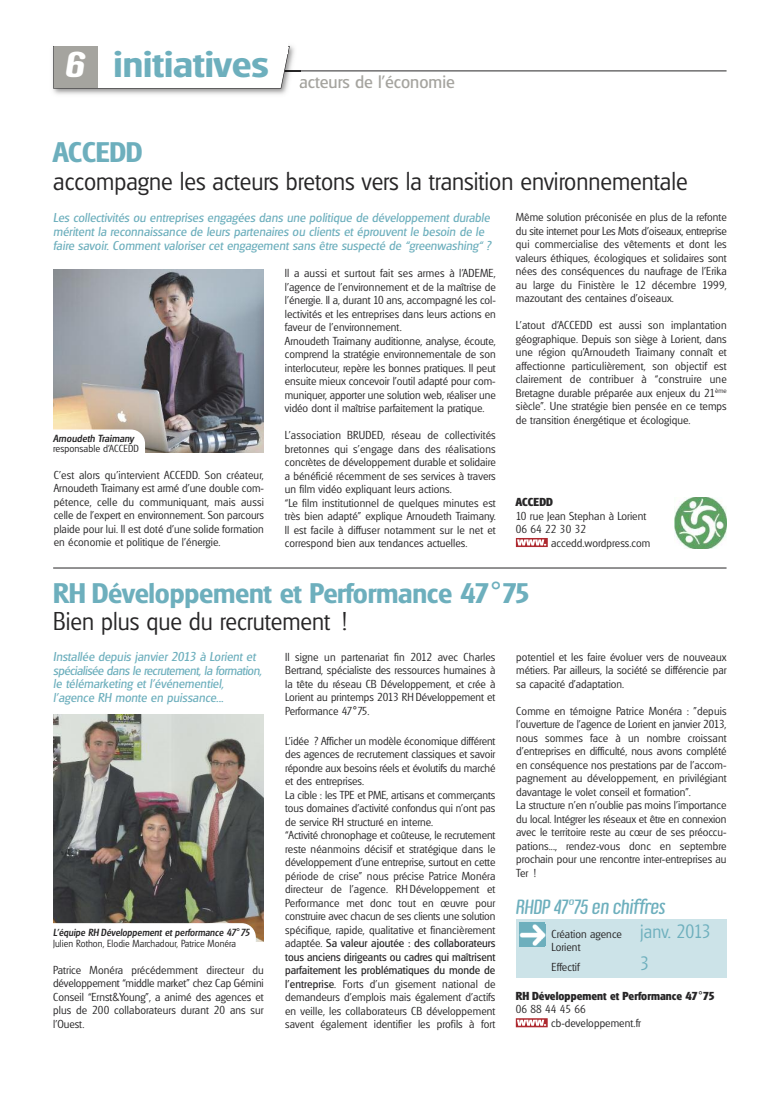
<style>
.page{position:relative;width:762px;height:1099px;background:#fff}
.page>*{position:absolute;margin:0;border:0;box-sizing:border-box;transform-origin:0 0}
.t1{font:600 36px "Glasgow";color:#6dafbd;scale:1.1 1}
.t2{font:600 27.5px "Glasgow";letter-spacing:-.01em;color:#6dafbd;scale:1.04 1}
.t3{font:300 25px "Glasgow";color:#272627;scale:.96 1}
.t4{font:22.5px "Hangover";letter-spacing:-.02em;color:#6dafbd}
.t5{font:300 18.75px/32.5px "Glasgow";letter-spacing:.005em;color:#6dafbd;scale:.95 1}
.t6{font:17.5px "Glasgow";color:#a5a49f}
.t7{font:italic 12.5px/13.8px "Glasgow";letter-spacing:.005em;color:#6dafbd}
.t8{font:300 11.25px/13.5px "Glasgow";color:#272627}
.t9{font:700 11.25px/13.1px "Glasgow";letter-spacing:.005em;color:#272627}
.t10{font:300 10px/10.6px "Glasgow";letter-spacing:.005em;color:#272627;scale:.96 1}
.t11{font:300 10px "Glasgow";letter-spacing:.005em;color:#272627}
.t12{font:italic 500 10px "Glasgow";letter-spacing:.005em;color:#272627}
.s1{font-family:"Hangover";font-weight:700;font-size:39.38px;color:#fff}
.s2{font-family:"Lucida Grande";font-weight:400}
.s3{font-weight:400}
.s4{font-weight:500;font-style:italic}
.s5{font-weight:300}
</style>
<div class="page">
<hr style="left:56px;top:71px;width:670px;height:1px;background:#272627">
<hr style="left:53px;top:567px;width:673px;height:1px;background:#272627">
<img style="left:52px;top:45px;width:249px;height:50px">
<svg style="left:53px;top:46px;width:237px;height:43px"></svg>
<div style="left:54px;top:41px;width:234px;height:13px;background:#fff"></div>
<div style="left:54px;top:46px;width:43px;height:42px;background:#a5a49f"></div>
<img style="left:53px;top:269px;width:211px;height:183px">
<div style="left:12px;top:429px;width:133px;height:39px;background:#fff;border-radius:14px"></div>
<img style="left:674px;top:497px;width:52px;height:52px">
<svg style="left:516px;top:538px;width:32px;height:9px"></svg>
<img style="left:53px;top:714px;width:211px;height:227px">
<div style="left:516px;top:919px;width:210px;height:58px;background:#cce3e8"></div>
<div style="left:519px;top:922px;width:26px;height:25px;background:#6dafbd"></div>
<img style="left:519px;top:924px;width:26px;height:21px">
<svg style="left:516px;top:1018px;width:32px;height:9px"></svg>
<div style="left:12px;top:923px;width:244px;height:38px;background:#fff;border-radius:14px"></div>
<h1 class="t1" style="left:65px;top:44px;width:187px"><span class="s1">6</span> initiatives</h1>
<h3 class="t6" style="left:299px;top:72px;width:157px">acteurs de l’économie</h3>
<h2 class="t2" style="left:53px;top:136px;width:88px">ACCEDD</h2>
<h3 class="t3" style="left:53px;top:166px;width:662px">accompagne les acteurs bretons vers la transition environnementale</h3>
<p class="t7" style="left:53px;top:211px;width:439px">Les collectivités ou entreprises engagées dans une politique de développement durable méritent la reconnaissance de leurs partenaires ou clients et éprouvent le besoin de le faire savoir. Comment valoriser cet engagement sans être suspecté de “greenwashing“ ?</p>
<p class="t12" style="left:53px;top:432px;width:82px">Arnoudeth Traimany</p>
<p class="t11" style="left:53px;top:443px;width:87px">responsable d’ACCEDD</p>
<p class="t8" style="left:54px;top:468px;width:212px;text-align:justify">C’est alors qu’intervient ACCEDD. Son créateur, Arnoudeth Traimany est armé d’une double com&shy;pétence, celle du communiquant, mais aussi celle de l’expert en environnement. Son parcours plaide pour lui. Il est doté d’une solide formation en économie et politique de l’énergie.</p>
<p class="t8" style="left:285px;top:266px;width:212px">Il a aussi et surtout fait ses armes à l’ADEME, l’agence de l’environnement et de la maîtrise de l’énergie. Il a, durant 10 ans, accompagné les col&shy;lectivités et les entreprises dans leurs actions en faveur de l’environnement.<br>Arnoudeth Traimany auditionne, analyse, écoute, comprend la stratégie environnementale de son interlocuteur, repère les bonnes pratiques. Il peut ensuite mieux concevoir l’outil adapté pour com&shy;muniquer, apporter une solution web, réaliser une vidéo dont il maîtrise parfaitement la pratique.</p>
<p class="t8" style="left:285px;top:428px;width:212px">L’association BRUDED, réseau de collectivités bretonnes qui s'engage dans des réalisations concrètes de développement durable et solidaire a bénéficié récemment de ses services à travers un film vidéo expliquant leurs actions.<br>“Le film institutionnel de quelques minutes est très bien adapté” explique Arnoudeth Traimany.<br>Il est facile à diffuser notamment sur le net et correspond bien aux tendances actuelles.</p>
<p class="t8" style="left:516px;top:210px;width:212px;text-align:justify">Même solution préconisée en plus de la refonte du site internet pour Les Mots d'oiseaux, entreprise qui commercialise des vêtements et dont les valeurs éthiques, écologiques et solidaires sont nées des conséquences du naufrage de l’Erika au large du Finistère le 12 décembre 1999, mazoutant des centaines d'oiseaux.</p>
<p class="t8" style="left:516px;top:318px;width:212px;text-align:justify">L’atout d’ACCEDD est aussi son implantation géographique. Depuis son siège à Lorient, dans une région qu’Arnoudeth Traimany connaît et affectionne particulièrement, son objectif est clairement de contribuer à “construire une Bretagne durable préparée aux enjeux du 21<sup>ème </sup>siècle”. Une stratégie bien pensée en ce temps de transition énergétique et écologique.</p>
<p class="t9" style="left:516px;top:496px;width:39px">ACCEDD</p>
<p class="t8" style="left:516px;top:509px;width:132px;line-height:13.1px">10 rue Jean Stephan à Lorient<br>06 64 22 30 32</p>
<p class="t8" style="left:551px;top:536px;width:101px">accedd.wordpress.com</p>
<h2 class="t2" style="left:53px;top:577px;width:460px">RH Développement et Performance 47<span class="s2">°</span>75</h2>
<h3 class="t3" style="left:53px;top:607px;width:308px">Bien plus que du recrutement !</h3>
<p class="t8" style="left:285px;top:650px;width:212px;text-align:justify">Il signe un partenariat fin 2012 avec Charles Bertrand, spécialiste des ressources humaines à la tête du réseau CB Développement, et crée à Lorient au printemps 2013 RH Développement et Performance 47<span class="s2">°</span>75.</p>
<p class="t8" style="left:285px;top:734px;width:212px">L’idée ? Afficher un modèle économique différent des agences de recrutement classiques et savoir répondre aux besoins réels et évolutifs du marché et des entreprises.<br>La cible : les TPE et PME, artisans et commerçants tous domaines d’activité confondus qui n’ont pas de service RH structuré en interne.<br>“Activité chronophage et coûteuse, le recrutement reste néanmoins décisif et stratégique dans le développement d’une entreprise, surtout en cette période de crise” nous précise Patrice Monéra directeur de l’agence. RH Développement et Performance met donc tout en œuvre pour construire avec chacun de ses clients une solution spécifique, rapide, qualitative et financièrement adaptée. <span class="s3">Sa valeur ajoutée : des collaborateurs tous anciens dirigeants ou cadres qui maîtrisent parfaitement les problématiques du monde de l’entreprise</span>. Forts d’un gisement national de demandeurs d’emplois mais également d’actifs en veille, les collaborateurs CB développement savent également identifier les profils à fort</p>
<p class="t7" style="left:53px;top:649px;width:210px">Installée depuis janvier 2013 à Lorient et spécialisée dans le recrutement, la formation, le télémarketing et l’événementiel, l’agence RH monte en puissance...</p>
<p class="t8" style="left:516px;top:650px;width:212px;text-align:justify">potentiel et les faire évoluer vers de nouveaux métiers. Par ailleurs, la société se différencie par sa capacité d’adaptation.</p>
<p class="t8" style="left:516px;top:704px;width:212px">Comme en témoigne Patrice Monéra : ”depuis l’ouverture de l’agence de Lorient en janvier 2013, nous sommes face à un nombre croissant d’entreprises en difficulté, nous avons complété en conséquence nos prestations par de l’accom&shy;pagnement au développement, en privilégiant davantage le volet conseil et formation”.<br>La structure n’en n’oublie pas moins l’importance du local. Intégrer les réseaux et être en connexion avec le territoire reste au cœur de ses préoccu&shy;pations..., rendez-vous donc en septembre prochain pour une rencontre inter-entreprises au Ter !</p>
<h3 class="t4" style="left:516px;top:894px;width:152px">RHDP 47°75 en chiffres</h3>
<p class="t8" style="left:551px;top:928px;width:72px;line-height:12.5px">Création agence<br>Lorient</p>
<p class="t8" style="left:551px;top:960px;width:30px">Effectif</p>
<h3 class="t5" style="left:640px;top:915px;width:76px">janv. 2013<br>3</h3>
<p class="t10" style="left:53px;top:927px;width:206px"><span class="s4">L’équipe RH Développement et performance 47</span><span class="s2">°</span><span class="s4">75<br></span>Julien Rothon, Elodie Marchadour, Patrice Monéra</p>
<p class="t8" style="left:53px;top:963px;width:212px;text-align:justify">Patrice Monéra précédemment directeur du développement “middle market” chez Cap Gémini Conseil “Ernst&amp;Young”, a animé des agences et plus de 200 collaborateurs durant 20 ans sur l’Ouest.</p>
<p class="t9" style="left:516px;top:989px;width:200px">RH Développement et Performance 47<span class="s2">°</span>75<br><span class="s5">06 88 44 45 66</span></p>
<p class="t8" style="left:551px;top:1016px;width:91px">cb-developpement.fr</p>
</div>
